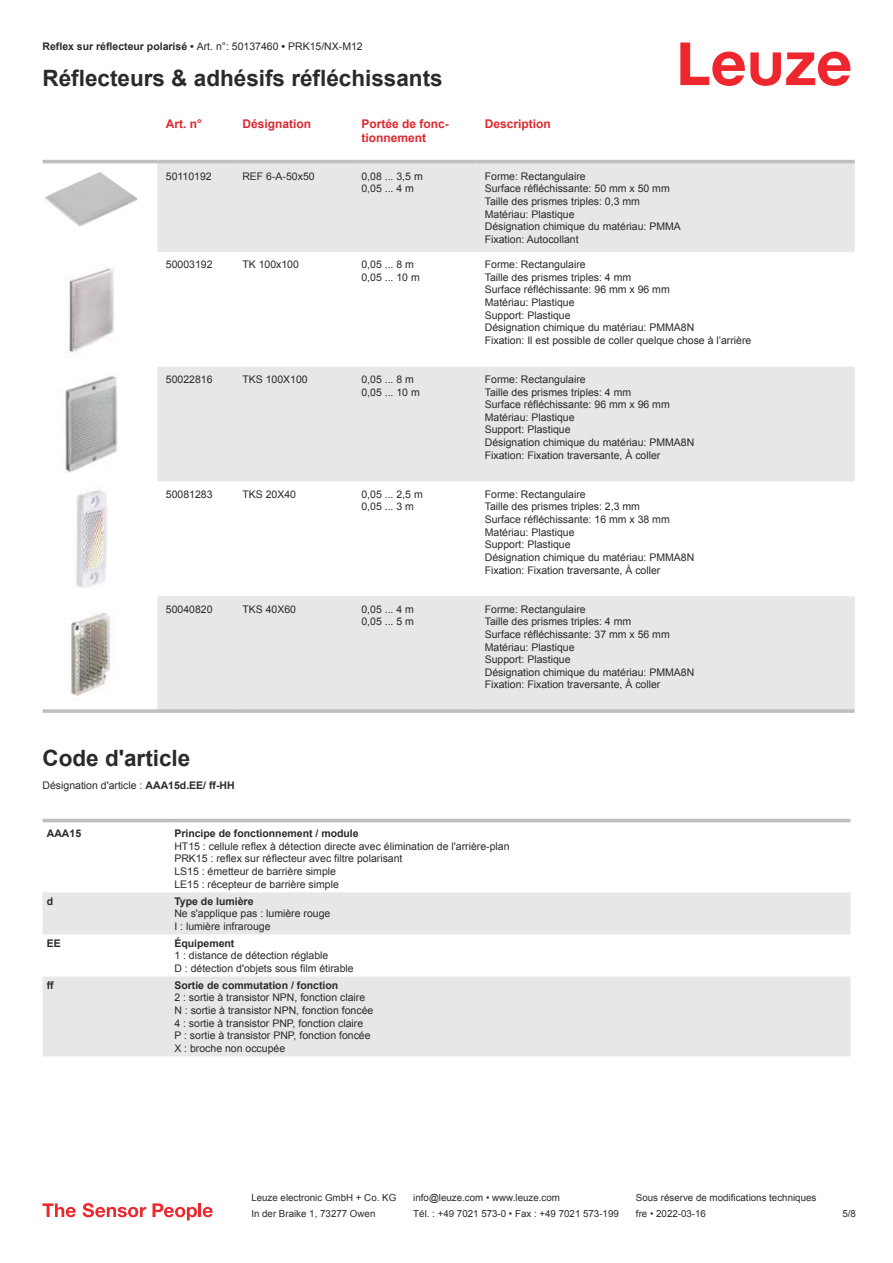
<style>
.page{position:relative;width:893px;height:1263px;background:#fff}
.page>*{position:absolute;margin:0;border:0;box-sizing:border-box;transform-origin:0 0}
.t1{font:700 22.5px "Arial";color:#2b292a}
.t2{font:700 12px/14.4px "Arial";color:#db2a30}
.t3{font:10.5px/12.6px "Arial";color:#2b292a}
.t4{font:700 10.5px "Arial";color:#2b292a}
.t5{font:9.75px "Arial";color:#2b292a}
.s1{font-weight:400}
.s2{font-weight:700}
</style>
<div class="page">
<svg style="left:680px;top:43px;width:170px;height:43px"></svg>
<svg style="left:157px;top:163px;width:698px;height:546px;fill:#e6e7e9"></svg>
<hr style="left:43px;top:160px;width:114px;height:3px;background:#bdbfc1">
<hr style="left:157px;top:160px;width:77px;height:3px;background:#bdbfc1">
<hr style="left:234px;top:160px;width:119px;height:3px;background:#bdbfc1">
<hr style="left:353px;top:160px;width:123px;height:3px;background:#bdbfc1">
<hr style="left:476px;top:160px;width:379px;height:3px;background:#bdbfc1">
<svg style="left:43px;top:709px;width:114px;height:4px"></svg>
<hr style="left:157px;top:709px;width:77px;height:4px;background:#c5c7c8">
<hr style="left:234px;top:709px;width:119px;height:4px;background:#bdbfc1">
<hr style="left:353px;top:709px;width:123px;height:4px;background:#bdbfc1">
<hr style="left:476px;top:709px;width:379px;height:4px;background:#c5c7c8">
<img style="left:44px;top:172px;width:94px;height:55px">
<img style="left:69px;top:268px;width:45px;height:85px">
<img style="left:65px;top:376px;width:53px;height:97px">
<img style="left:73px;top:490px;width:34px;height:98px">
<img style="left:70px;top:612px;width:41px;height:84px">
<div style="left:43px;top:818px;width:807px;height:5px;background:#ebeced"></div>
<svg style="left:43px;top:892px;width:807px;height:164px;fill:#e6e7e9"></svg>
<hr style="left:43px;top:819px;width:127px;height:3px;background:#bdbfc1">
<hr style="left:170px;top:819px;width:680px;height:3px;background:#bdbfc1">
<svg style="left:43px;top:1203px;width:33px;height:14px"></svg>
<svg style="left:83px;top:1203px;width:63px;height:14px"></svg>
<svg style="left:153px;top:1203px;width:44px;height:17px"></svg>
<hr style="left:198px;top:1203px;width:3px;height:14px;background:#ed272d">
<svg style="left:203px;top:1207px;width:10px;height:10px"></svg>
<p class="t4" style="left:43px;top:43px;width:322px">Reflex sur réflecteur polarisé • <span class="s1">Art. n°: 50137460</span> • <span class="s1">PRK15/NX-M12</span></p>
<h1 class="t1" style="left:43px;top:70px;width:402px">Réflecteurs &amp; adhésifs réfléchissants</h1>
<p class="t2" style="left:166px;top:117px;width:38px">Art. n°</p>
<p class="t2" style="left:242px;top:117px;width:70px">Désignation</p>
<p class="t2" style="left:361px;top:117px;width:89px">Portée de fonc&shy;tionnement</p>
<p class="t2" style="left:485px;top:117px;width:68px">Description</p>
<p class="t3" style="left:166px;top:171px;width:47px">50110192</p>
<p class="t3" style="left:242px;top:171px;width:74px">REF 6-A-50x50</p>
<p class="t3" style="left:361px;top:171px;width:63px">0,08 ... 3,5 m<br>0,05 ... 4 m</p>
<p class="t3" style="left:485px;top:171px;width:198px">Forme: Rectangulaire<br>Surface réfléchissante: 50 mm x 50 mm<br>Taille des prismes triples: 0,3 mm<br>Matériau: Plastique<br>Désignation chimique du matériau: PMMA<br>Fixation: Autocollant</p>
<p class="t3" style="left:166px;top:259px;width:48px">50003192</p>
<p class="t3" style="left:242px;top:259px;width:58px">TK 100x100</p>
<p class="t3" style="left:361px;top:259px;width:60px">0,05 ... 8 m<br>0,05 ... 10 m</p>
<p class="t3" style="left:485px;top:259px;width:268px">Forme: Rectangulaire<br>Taille des prismes triples: 4 mm<br>Surface réfléchissante: 96 mm x 96 mm<br>Matériau: Plastique<br>Support: Plastique<br>Désignation chimique du matériau: PMMA8N<br>Fixation: Il est possible de coller quelque chose à l’arrière</p>
<p class="t3" style="left:166px;top:374px;width:48px">50022816</p>
<p class="t3" style="left:242px;top:374px;width:67px">TKS 100X100</p>
<p class="t3" style="left:361px;top:374px;width:60px">0,05 ... 8 m<br>0,05 ... 10 m</p>
<p class="t3" style="left:485px;top:374px;width:211px">Forme: Rectangulaire<br>Taille des prismes triples: 4 mm<br>Surface réfléchissante: 96 mm x 96 mm<br>Matériau: Plastique<br>Support: Plastique<br>Désignation chimique du matériau: PMMA8N<br>Fixation: Fixation traversante, À coller</p>
<p class="t3" style="left:166px;top:489px;width:48px">50081283</p>
<p class="t3" style="left:242px;top:489px;width:55px">TKS 20X40</p>
<p class="t3" style="left:361px;top:489px;width:63px">0,05 ... 2,5 m<br>0,05 ... 3 m</p>
<p class="t3" style="left:485px;top:489px;width:211px">Forme: Rectangulaire<br>Taille des prismes triples: 2,3 mm<br>Surface réfléchissante: 16 mm x 38 mm<br>Matériau: Plastique<br>Support: Plastique<br>Désignation chimique du matériau: PMMA8N<br>Fixation: Fixation traversante, À coller</p>
<p class="t3" style="left:166px;top:604px;width:48px">50040820</p>
<p class="t3" style="left:242px;top:604px;width:55px">TKS 40X60</p>
<p class="t3" style="left:361px;top:604px;width:54px">0,05 ... 4 m<br>0,05 ... 5 m</p>
<p class="t3" style="left:485px;top:604px;width:211px">Forme: Rectangulaire<br>Taille des prismes triples: 4 mm<br>Surface réfléchissante: 37 mm x 56 mm<br>Matériau: Plastique<br>Support: Plastique<br>Désignation chimique du matériau: PMMA8N<br>Fixation: Fixation traversante, À coller</p>
<h1 class="t1" style="left:43px;top:749px;width:149px">Code d'article</h1>
<p class="t3" style="left:43px;top:779px;width:194px">Désignation d'article : <span class="s2">AAA15d.EE/ ff-HH</span></p>
<p class="t4" style="left:47px;top:830px;width:36px">AAA15</p>
<p class="t4" style="left:174px;top:830px;width:186px">Principe de fonctionnement / module</p>
<p class="t3" style="left:174px;top:841px;width:337px">HT15 : cellule reflex à détection directe avec élimination de l'arrière-plan PRK15 : reflex sur réflecteur avec filtre polarisant<br>LS15 : émetteur de barrière simple<br>LE15 : récepteur de barrière simple</p>
<p class="t4" style="left:47px;top:897px;width:8px">d</p>
<p class="t4" style="left:174px;top:897px;width:81px">Type de lumière</p>
<p class="t3" style="left:174px;top:908px;width:158px">Ne s'applique pas : lumière rouge<br>I : lumière infrarouge</p>
<p class="t4" style="left:47px;top:939px;width:16px">EE</p>
<p class="t4" style="left:174px;top:939px;width:62px">Équipement</p>
<p class="t3" style="left:174px;top:950px;width:181px">1 : distance de détection réglable<br>D : détection d'objets sous film étirable</p>
<p class="t4" style="left:47px;top:981px;width:8px">ff</p>
<p class="t4" style="left:174px;top:981px;width:165px">Sortie de commutation / fonction</p>
<p class="t3" style="left:174px;top:992px;width:200px">2 : sortie à transistor NPN, fonction claire N : sortie à transistor NPN, fonction foncée 4 : sortie à transistor PNP, fonction claire<br>P : sortie à transistor PNP, fonction foncée X : broche non occupée</p>
<p class="t5" style="left:251px;top:1194px;width:146px">Leuze electronic GmbH + Co. KG</p>
<p class="t5" style="left:413px;top:1194px;width:148px">info@leuze.com • www.leuze.com</p>
<p class="t5" style="left:636px;top:1194px;width:182px">Sous réserve de modifications techniques</p>
<p class="t5" style="left:251px;top:1210px;width:126px">In der Braike 1, 73277 Owen</p>
<p class="t5" style="left:413px;top:1210px;width:207px">Tél. : +49 7021 573-0 • Fax : +49 7021 573-199</p>
<p class="t5" style="left:636px;top:1210px;width:72px">fre • 2022-03-16</p>
<p class="t5" style="left:842px;top:1210px;width:15px">5 /8</p>
</div>
